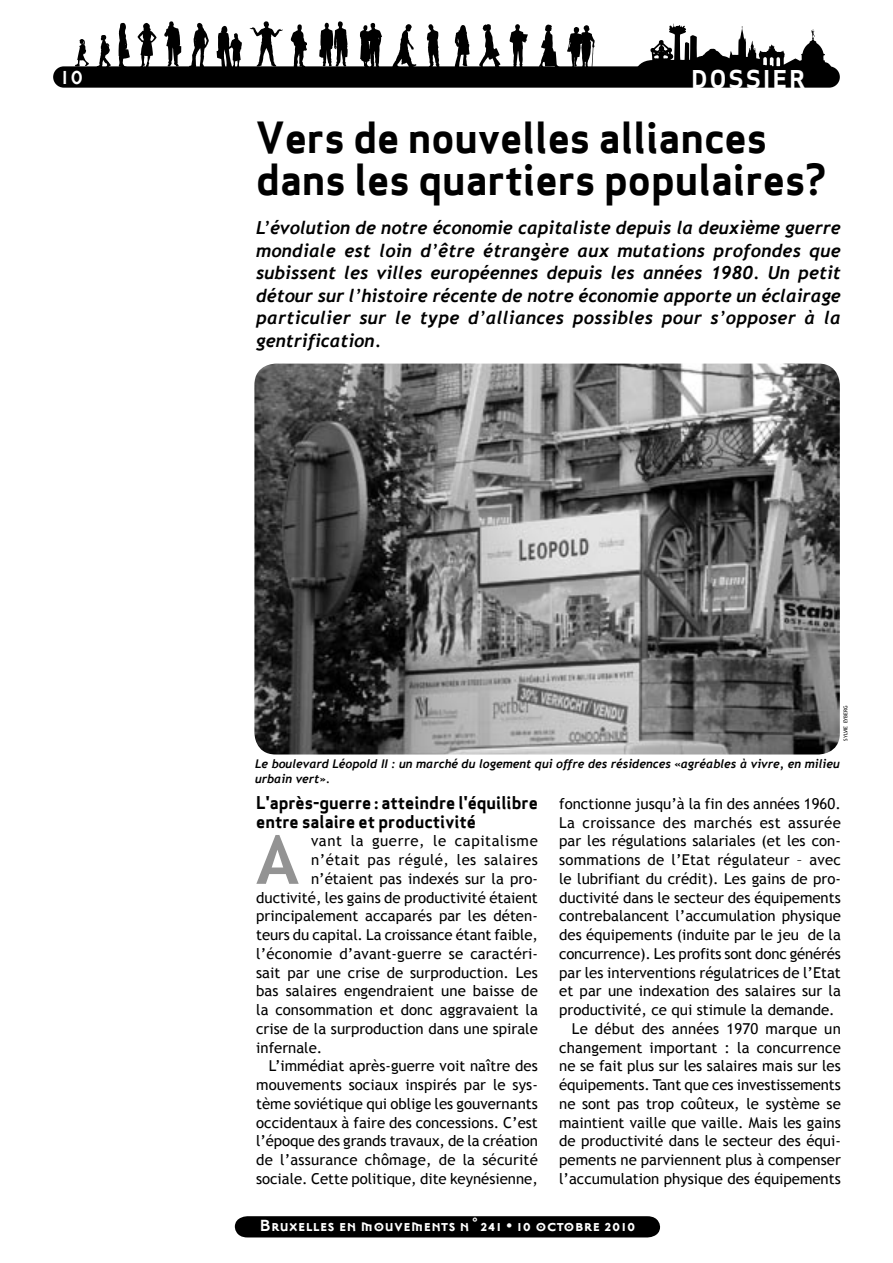
<style>
.page{position:relative;width:893px;height:1263px;background:#fff}
.page>*{position:absolute;margin:0;border:0;box-sizing:border-box;transform-origin:0 0}
.t1{font:700 67.35px "Trebuchet MS";color:#939393}
.t2{font:42px/42px "Apex Sans Bold ST";color:#000}
.t3{font:24px "Apex Sans Bold ST";letter-spacing:.1em;color:#fff}
.t4{font:700 21px "Mason Sans";color:#fff}
.t5{font:italic 700 18px/22.5px "Trebuchet";letter-spacing:.015em;color:#000;text-align:justify}
.t6{font:700 18px "Mason Sans Alternate";color:#fff}
.t7{font:17.25px/18.8px "Apex Sans Bold ST";color:#000}
.t8{font:15px "Trebuchet MS";color:#000}
.t9{font:15px "Trebuchet MS";letter-spacing:.025em;color:#000}
.t10{font:15px "Trebuchet MS";letter-spacing:.03em;color:#000}
.t11{font:15px "Trebuchet MS";letter-spacing:.04em;color:#000}
.t12{font:italic 700 12px/15px "Trebuchet";color:#000}
.t13{font:5.25px "Trebuchet MS";color:#000}
.s1{font-family:"Trebuchet MS"}
</style>
<div class="page">
<svg style="left:427px;top:24px;width:13px;height:42px"></svg>
<svg style="left:567px;top:25px;width:28px;height:41px"></svg>
<svg style="left:455px;top:25px;width:15px;height:41px"></svg>
<svg style="left:539px;top:25px;width:19px;height:41px"></svg>
<svg style="left:509px;top:24px;width:19px;height:42px"></svg>
<svg style="left:479px;top:24px;width:22px;height:42px"></svg>
<svg style="left:392px;top:24px;width:24px;height:42px"></svg>
<svg style="left:250px;top:21px;width:33px;height:45px"></svg>
<svg style="left:189px;top:23px;width:20px;height:43px"></svg>
<svg style="left:217px;top:26px;width:25px;height:40px"></svg>
<svg style="left:164px;top:21px;width:17px;height:45px"></svg>
<svg style="left:319px;top:21px;width:29px;height:45px"></svg>
<svg style="left:291px;top:24px;width:16px;height:42px"></svg>
<svg style="left:360px;top:23px;width:22px;height:43px"></svg>
<svg style="left:137px;top:23px;width:20px;height:43px"></svg>
<svg style="left:75px;top:39px;width:14px;height:27px"></svg>
<svg style="left:98px;top:35px;width:13px;height:31px"></svg>
<svg style="left:118px;top:23px;width:12px;height:43px"></svg>
<div style="left:53px;top:66px;width:787px;height:22px;background:#000;border-radius:11px"></div>
<svg style="left:635px;top:23px;width:198px;height:44px"></svg>
<div style="left:235px;top:1216px;width:425px;height:21px;background:#000"></div>
<img style="left:254px;top:364px;width:586px;height:390px">
<h3 class="t4" style="left:60px;top:65px;width:25px">10</h3>
<h3 class="t3" style="left:691px;top:64px;width:115px">DOSSIER</h3>
<h2 class="t2" style="left:256px;top:117px;width:572px">Vers de nouvelles alliances dans les quartiers populaires?</h2>
<p class="t5" style="left:256px;top:217px;width:586px">L’évolution de notre économie capitaliste depuis la deuxième guerre mondiale est loin d’être étrangère aux mutations profondes que subissent les villes européennes depuis les années 1980. Un petit détour sur l’histoire récente de notre économie apporte un éclairage particulier sur le type d’alliances possibles pour s’opposer à la gentrification.</p>
<p class="t13" style="left:842px;top:740px;width:37px;rotate:-90deg">SYLVIE EYBERG</p>
<p class="t12" style="left:255px;top:756px;width:586px">Le boulevard Léopold II : un marché du logement qui offre des résidences «agréables à vivre, en milieu urbain vert».</p>
<p class="t7" style="left:256px;top:793px;width:283px">L'après-guerre : atteindre l'équilibre entre salaire et productivité</p>
<h1 class="t1" style="left:256px;top:818px;width:44px">A</h1>
<p class="t11" style="left:311px;top:832px;width:228px">vant la guerre, le capitalisme</p>
<p class="t10" style="left:311px;top:851px;width:228px">n’était pas régulé, les salaires</p>
<p class="t8" style="left:311px;top:870px;width:228px">n’étaient pas indexés sur la pro-</p>
<p class="t8" style="left:256px;top:888px;width:283px">ductivité, les gains de productivité étaient</p>
<p class="t8" style="left:256px;top:907px;width:283px">principalement accaparés par les déten-</p>
<p class="t8" style="left:256px;top:926px;width:283px">teurs du capital. La croissance étant faible,</p>
<p class="t8" style="left:256px;top:945px;width:283px">l’économie d’avant-guerre se caractéri-</p>
<p class="t8" style="left:256px;top:963px;width:283px">sait par une crise de surproduction. Les</p>
<p class="t8" style="left:256px;top:982px;width:283px">bas salaires engendraient une baisse de</p>
<p class="t8" style="left:256px;top:1001px;width:283px">la consommation et donc aggravaient la</p>
<p class="t8" style="left:256px;top:1020px;width:283px">crise de la surproduction dans une spirale</p>
<p class="t8" style="left:256px;top:1038px;width:68px">infernale.</p>
<p class="t8" style="left:269px;top:1057px;width:270px">L’immédiat après-guerre voit naître des</p>
<p class="t8" style="left:256px;top:1076px;width:283px">mouvements sociaux inspirés par le sys-</p>
<p class="t8" style="left:256px;top:1095px;width:283px">tème soviétique qui oblige les gouvernants</p>
<p class="t8" style="left:256px;top:1113px;width:283px">occidentaux à faire des concessions. C’est</p>
<p class="t8" style="left:256px;top:1132px;width:283px">l’époque des grands travaux, de la création</p>
<p class="t8" style="left:256px;top:1151px;width:283px">de l’assurance chômage, de la sécurité</p>
<p class="t8" style="left:256px;top:1170px;width:283px">sociale. Cette politique, dite keynésienne,</p>
<p class="t8" style="left:559px;top:795px;width:283px">fonctionne jusqu’à la fin des années 1960.</p>
<p class="t9" style="left:559px;top:813px;width:283px">La croissance des marchés est assurée</p>
<p class="t8" style="left:559px;top:832px;width:283px">par les régulations salariales (et les con-</p>
<p class="t8" style="left:559px;top:851px;width:283px">sommations de l’Etat régulateur – avec</p>
<p class="t8" style="left:559px;top:870px;width:283px">le lubrifiant du crédit). Les gains de pro-</p>
<p class="t8" style="left:559px;top:888px;width:283px">ductivité dans le secteur des équipements</p>
<p class="t8" style="left:559px;top:907px;width:283px">contrebalancent l’accumulation physique</p>
<p class="t8" style="left:559px;top:926px;width:283px">des équipements (induite par le jeu de la</p>
<p class="t8" style="left:559px;top:945px;width:283px">concurrence). Les profits sont donc générés</p>
<p class="t8" style="left:559px;top:963px;width:283px">par les interventions régulatrices de l’Etat</p>
<p class="t8" style="left:559px;top:982px;width:283px">et par une indexation des salaires sur la</p>
<p class="t8" style="left:559px;top:1001px;width:277px">productivité, ce qui stimule la demande.</p>
<p class="t8" style="left:572px;top:1020px;width:270px">Le début des années 1970 marque un</p>
<p class="t8" style="left:559px;top:1038px;width:283px">changement important : la concurrence</p>
<p class="t8" style="left:559px;top:1057px;width:283px">ne se fait plus sur les salaires mais sur les</p>
<p class="t8" style="left:559px;top:1076px;width:283px">équipements. Tant que ces investissements</p>
<p class="t8" style="left:559px;top:1095px;width:283px">ne sont pas trop coûteux, le système se</p>
<p class="t8" style="left:559px;top:1113px;width:283px">maintient vaille que vaille. Mais les gains</p>
<p class="t8" style="left:559px;top:1132px;width:283px">de productivité dans le secteur des équi-</p>
<p class="t8" style="left:559px;top:1151px;width:283px">pements ne parviennent plus à compenser</p>
<p class="t8" style="left:559px;top:1170px;width:283px">l’accumulation physique des équipements</p>
<p class="t6" style="left:259px;top:1215px;width:378px">Bruxelles en mouvements n<span class="s1">°</span>241 • 10 octobre 2010</p>
</div>
